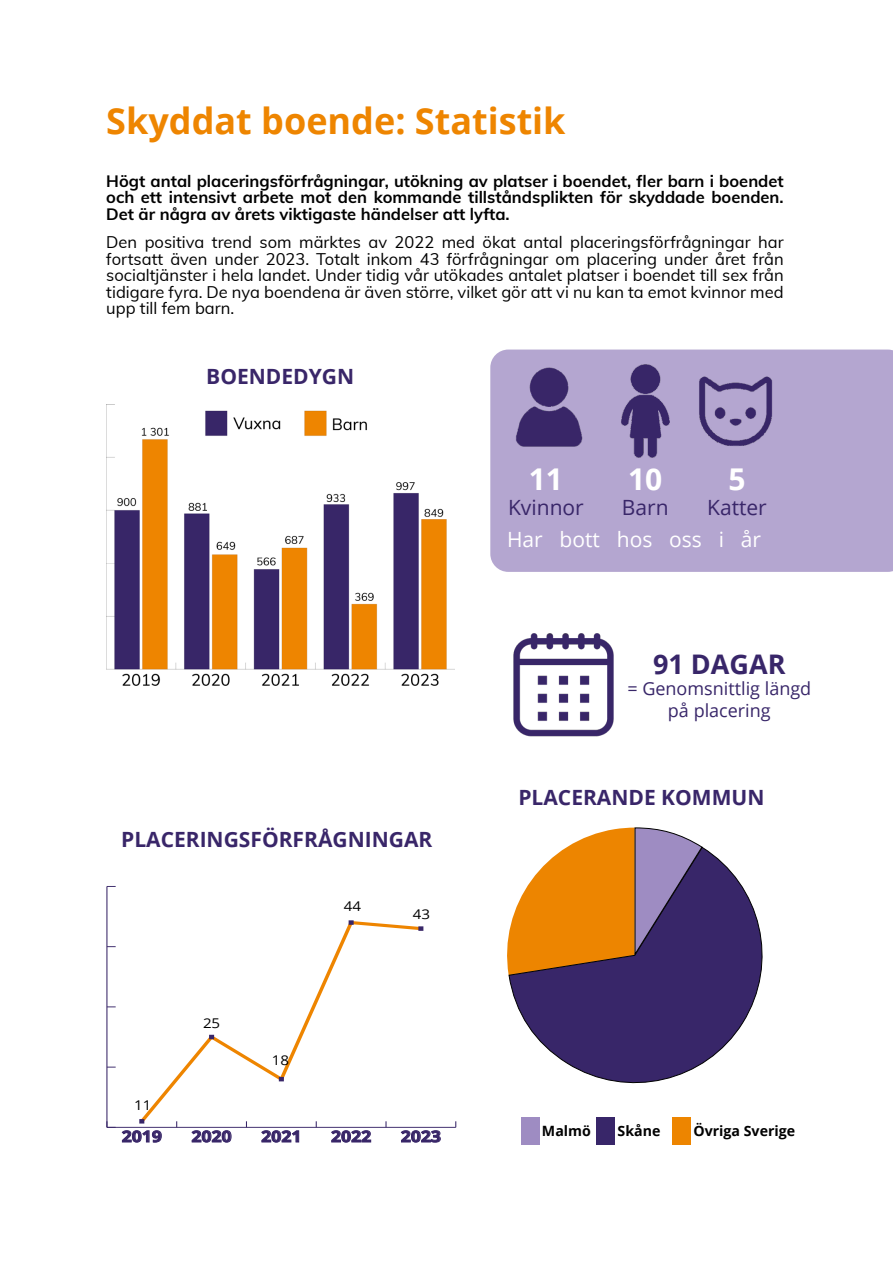
<style>
.page{position:relative;width:893px;height:1263px;background:#fff}
.page>*{position:absolute;margin:0;border:0;box-sizing:border-box;transform-origin:0 0}
.t1{font:700 36px "Open Sans";color:#ee8500}
.t2{font:700 30px "Open Sans";color:#fff}
.t3{font:700 27px "Open Sans";color:#382669}
.t4{font:700 21px "Open Sans";color:#392669}
.t5{font:21px "Open Sans";color:#392669}
.t6{font:21px "Open Sans";color:#fff}
.t7{font:18px/21.6px "Open Sans";color:#382669;text-align:center}
.t8{font:16.5px/16.5px "Muli";color:#000;text-align:justify}
.t9{font:700 16.5px/16.5px "Muli";color:#000;text-align:justify}
.t10{font:700 15.6px "Open Sans";color:#382668;scale:1.12 1}
.t11{font:700 14.25px "Open Sans";color:#000}
.t12{font:13.5px "Open Sans";color:#000;scale:1.12 1}
</style>
<div class="page">
<div style="left:490px;top:350px;width:403px;height:222px;background:#b4a6d0"></div>
<img style="left:613px;top:364px;width:64px;height:102px">
<img style="left:106px;top:404px;width:348px;height:282px">
<hr style="left:107px;top:1127px;width:349px;height:1px;background:#382668">
<hr style="left:107px;top:886px;width:1px;height:241px;background:#382668">
<svg style="left:107px;top:1121px;width:9px;height:7px"></svg>
<svg style="left:137px;top:920px;width:288px;height:207px"></svg>
<div style="left:672px;top:1117px;width:19px;height:28px;background:#ed8500"></div>
<div style="left:596px;top:1117px;width:19px;height:28px;background:#382669"></div>
<svg style="left:508px;top:847px;width:255px;height:237px"></svg>
<div style="left:521px;top:1117px;width:19px;height:28px;background:#9e8cc2"></div>
<svg style="left:507px;top:827px;width:196px;height:148px;background:#bd8457"></svg>
<img style="left:490px;top:349px;width:117px;height:118px">
<img style="left:513px;top:633px;width:101px;height:104px">
<img style="left:686px;top:353px;width:104px;height:102px">
<h1 class="t1" style="left:106px;top:95px;width:461px">Skyddat boende: Statistik</h1>
<p class="t9" style="left:106px;top:172px;width:679px">Högt antal placeringsförfrågningar, utökning av platser i boendet, fler barn i boendet och ett intensivt arbete mot den kommande tillståndsplikten för skyddade boenden.<br>Det är några av årets viktigaste händelser att lyfta.</p>
<p class="t8" style="left:106px;top:233px;width:679px">Den positiva trend som märktes av 2022 med ökat antal placeringsförfrågningar har fortsatt även under 2023. Totalt inkom 43 förfrågningar om placering under året från socialtjänster i hela landet. Under tidig vår utökades antalet platser i boendet till sex från tidigare fyra. De nya boendena är även större, vilket gör att vi nu kan ta emot kvinnor med upp till fem barn.</p>
<p class="t4" style="left:206px;top:361px;width:149px">BOENDEDYGN</p>
<p class="t4" style="left:121px;top:825px;width:313px">PLACERINGSFÖRFRÅGNINGAR</p>
<p class="t12" style="left:134px;top:1095px;width:17px">11</p>
<p class="t12" style="left:203px;top:1014px;width:17px">25</p>
<p class="t12" style="left:272px;top:1051px;width:17px">18</p>
<p class="t12" style="left:344px;top:897px;width:17px">44</p>
<p class="t12" style="left:413px;top:905px;width:17px">43</p>
<p class="t10" style="left:122px;top:1125px;width:37px">2019</p>
<p class="t10" style="left:191px;top:1125px;width:37px">2020</p>
<p class="t10" style="left:261px;top:1125px;width:37px">2021</p>
<p class="t10" style="left:331px;top:1125px;width:37px">2022</p>
<p class="t10" style="left:401px;top:1125px;width:37px">2023</p>
<h2 class="t2" style="left:529px;top:458px;width:36px">11</h2>
<p class="t5" style="left:508px;top:493px;width:77px">Kvinnor</p>
<h2 class="t2" style="left:628px;top:458px;width:36px">10</h2>
<p class="t5" style="left:622px;top:493px;width:48px">Barn</p>
<h2 class="t2" style="left:728px;top:458px;width:19px">5</h2>
<p class="t5" style="left:707px;top:493px;width:61px">Katter</p>
<p class="t6" style="left:507px;top:525px;width:256px">Har bott hos oss i år</p>
<h3 class="t3" style="left:653px;top:645px;width:134px">91 DAGAR</h3>
<p class="t7" style="left:627px;top:677px;width:185px">= Genomsnittlig längd på placering</p>
<p class="t4" style="left:518px;top:783px;width:248px">PLACERANDE KOMMUN</p>
<p class="t11" style="left:542px;top:1121px;width:51px">Malmö</p>
<p class="t11" style="left:618px;top:1121px;width:44px">Skåne</p>
<p class="t11" style="left:693px;top:1121px;width:103px">Övriga Sverige</p>
</div>
